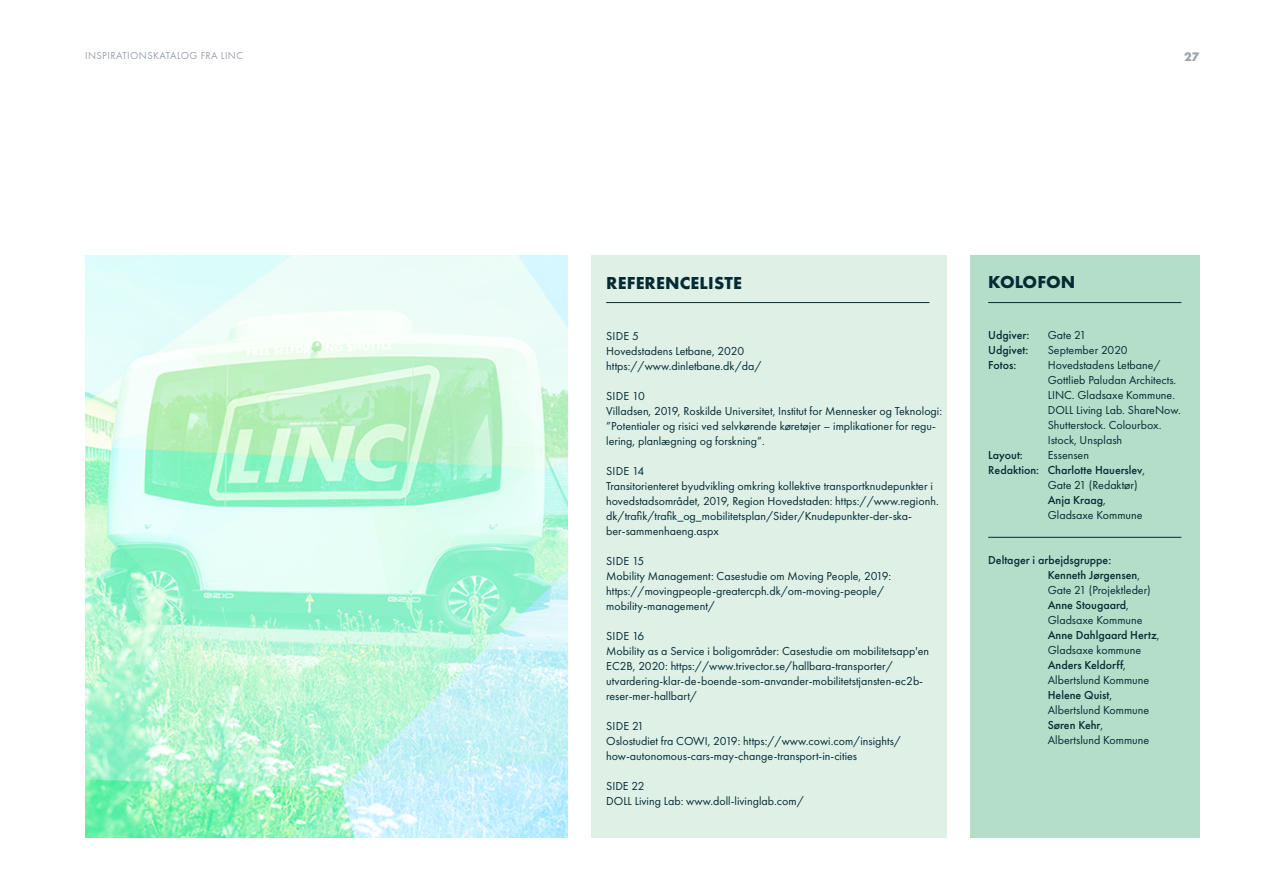
<style>
.page{position:relative;width:1263px;height:893px;background:#fff}
.page>*{position:absolute;margin:0;border:0;box-sizing:border-box;transform-origin:0 0}
.BOKS_TITEL{font:700 18px "Futura PT";letter-spacing:.01em;color:#042b34}
.BOKS{font:700 18px "Futura PT";color:#042b34}
.t1{font:700 12.75px "Futura PT";color:#99a1a9}
.BOKS-2{font:12px/15px "Futura PT";color:#042b34}
.BOKS-3{font:500 12px/15px "Futura PT";color:#042b34}
.t2{font:10.5px "Futura PT";letter-spacing:.035em;color:#99a1a9}
.s1{font-weight:400}
.s2{font-weight:500}
</style>
<div class="page">
<img style="left:85px;top:255px;width:482px;height:582px">
<div style="left:591px;top:255px;width:355px;height:582px;background:#dff0e7"></div>
<hr style="left:606px;top:302px;width:323px;height:1px;background:#042b34">
<div style="left:970px;top:255px;width:229px;height:582px;background:#b4dec9"></div>
<hr style="left:988px;top:302px;width:193px;height:1px;background:#042b34">
<hr style="left:988px;top:537px;width:193px;height:1px;background:#042b34">
<p class="t2" style="left:85px;top:49px;width:160px">INSPIRATIONSKATALOG FRA LINC</p>
<p class="t1" style="left:1184px;top:48px;width:16px">27</p>
<p class="BOKS_TITEL" style="left:606px;top:271px;width:137px">REFERENCELISTE</p>
<p class="BOKS-2" style="left:606px;top:328px;width:34px">SIDE 5</p>
<p class="BOKS-2" style="left:606px;top:343px;width:139px">Hovedstadens Letbane, 2020</p>
<p class="BOKS-2" style="left:606px;top:358px;width:157px">https://www.dinletbane.dk/da/</p>
<p class="BOKS-2" style="left:606px;top:388px;width:40px">SIDE 10</p>
<p class="BOKS-2" style="left:606px;top:403px;width:337px">Villadsen, 2019, Roskilde Universitet, Institut for Mennesker og Teknologi: ”Potentialer og risici ved selvkørende køretøjer – implikationer for regu&shy;lering, planlægning og forskning”.</p>
<p class="BOKS-2" style="left:606px;top:463px;width:39px">SIDE 14</p>
<p class="BOKS-2" style="left:606px;top:478px;width:334px">Transitorienteret byudvikling omkring kollektive transportknudepunkter i hovedstadsområdet, 2019, Region Hovedstaden: https://www.regionh. dk/trafik/trafik_og_mobilitetsplan/Sider/Knudepunkter-der-ska&shy;ber-sammenhaeng.aspx</p>
<p class="BOKS-2" style="left:606px;top:553px;width:39px">SIDE 15</p>
<p class="BOKS-2" style="left:606px;top:568px;width:287px">Mobility Management: Casestudie om Moving People, 2019: https://movingpeople-greatercph.dk/om-moving-people/ mobility-management/</p>
<p class="BOKS-2" style="left:606px;top:628px;width:40px">SIDE 16</p>
<p class="BOKS-2" style="left:606px;top:643px;width:324px">Mobility as a Service i boligområder: Casestudie om mobilitetsapp'en EC2B, 2020: https://www.trivector.se/hallbara-transporter/ utvardering-klar-de-boende-som-anvander-mobilitetstjansten-ec2b&shy;reser-mer-hallbart/</p>
<p class="BOKS-2" style="left:606px;top:718px;width:39px">SIDE 21</p>
<p class="BOKS-2" style="left:606px;top:733px;width:296px">Oslostudiet fra COWI, 2019: https://www.cowi.com/insights/ how-autonomous-cars-may-change-transport-in-cities</p>
<p class="BOKS-2" style="left:606px;top:778px;width:40px">SIDE 22</p>
<p class="BOKS-2" style="left:606px;top:793px;width:199px">DOLL Living Lab: www.doll-livinglab.com/</p>
<p class="BOKS" style="left:988px;top:270px;width:89px">KOLOFON</p>
<p class="BOKS-3" style="left:988px;top:327px;width:43px">Udgiver:</p>
<p class="BOKS-2" style="left:1048px;top:327px;width:40px">Gate 21</p>
<p class="BOKS-3" style="left:988px;top:342px;width:42px">Udgivet:</p>
<p class="BOKS-2" style="left:1048px;top:342px;width:81px">September 2020</p>
<p class="BOKS-3" style="left:988px;top:357px;width:30px">Fotos:</p>
<p class="BOKS-2" style="left:1048px;top:357px;width:135px">Hovedstadens Letbane/<br>Gottlieb Paludan Architects.<br>LINC. Gladsaxe Kommune.<br>DOLL Living Lab. ShareNow.<br>Shutterstock. Colourbox.<br>Istock, Unsplash</p>
<p class="BOKS-3" style="left:988px;top:447px;width:36px">Layout:</p>
<p class="BOKS-2" style="left:1048px;top:447px;width:43px">Essensen</p>
<p class="BOKS-3" style="left:1048px;top:462px;width:99px;text-indent:-60px">Redaktion: Charlotte Hauerslev<span class="s1">,<br>Gate 21 (Redaktør)</span></p>
<p class="BOKS-2" style="left:1048px;top:492px;width:96px"><span class="s2">Anja Kraag</span>,<br>Gladsaxe Kommune</p>
<p class="BOKS-3" style="left:988px;top:552px;width:125px">Deltager i arbejdsgruppe:</p>
<p class="BOKS-2" style="left:1048px;top:567px;width:105px"><span class="s2">Kenneth Jørgensen</span>,<br>Gate 21 (Projektleder)<br><span class="s2">Anne Stougaard</span>,<br>Gladsaxe Kommune</p>
<p class="BOKS-3" style="left:1048px;top:627px;width:113px">Anne Dahlgaard Hertz<span class="s1">,<br>Gladsaxe kommune</span></p>
<p class="BOKS-2" style="left:1048px;top:657px;width:103px"><span class="s2">Anders Keldorff</span>,<br>Albertslund Kommune</p>
<p class="BOKS-2" style="left:1048px;top:687px;width:103px"><span class="s2">Helene Quist</span>,<br>Albertslund Kommune</p>
<p class="BOKS-2" style="left:1048px;top:717px;width:103px"><span class="s2">Søren Kehr</span>,<br>Albertslund Kommune</p>
</div>
